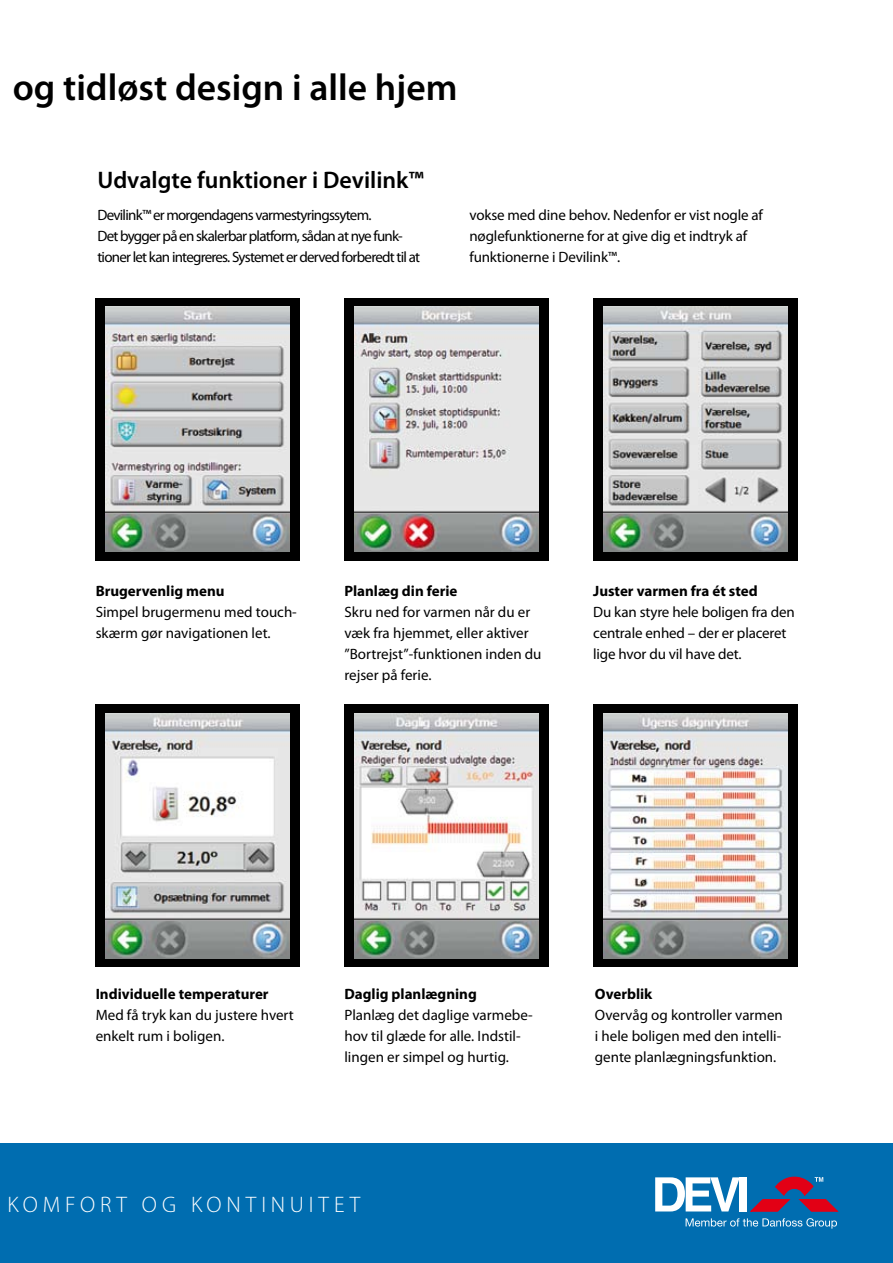
<style>
.page{position:relative;width:893px;height:1263px;background:#fff}
.page>*{position:absolute;margin:0;border:0;box-sizing:border-box;transform-origin:0 0}
.t1{font:600 37.5px "Myriad Pro";color:#000}
.t2{font:600 24px "Myriad Pro";color:#000}
.t3{font:300 22.5px "Myriad Pro";letter-spacing:.215em;color:#fff}
.t4{font:15px/21px "Myriad Pro";letter-spacing:-.01em;color:#000}
.t5{font:15px/21px "Myriad Pro";letter-spacing:-.05em;color:#000}
.t6{font:700 15px "Myriad Pro";color:#000}
</style>
<div class="page">
<div style="left:96px;top:298px;width:204px;height:263px;background:#000"></div>
<img style="left:106px;top:307px;width:184px;height:244px">
<div style="left:344px;top:298px;width:205px;height:263px;background:#000"></div>
<img style="left:355px;top:307px;width:183px;height:244px">
<div style="left:593px;top:298px;width:204px;height:263px;background:#000"></div>
<img style="left:603px;top:307px;width:184px;height:244px">
<div style="left:96px;top:704px;width:204px;height:263px;background:#000"></div>
<img style="left:106px;top:713px;width:184px;height:245px">
<div style="left:344px;top:704px;width:205px;height:263px;background:#000"></div>
<img style="left:355px;top:713px;width:183px;height:245px">
<div style="left:593px;top:704px;width:204px;height:263px;background:#000"></div>
<img style="left:603px;top:713px;width:184px;height:245px">
<div style="left:0;top:1144px;width:893px;height:119px;background:#006db0"></div>
<svg style="left:655px;top:1177px;width:84px;height:34px"></svg>
<div style="left:739px;top:1177px;width:7px;height:34px;background:#fff"></div>
<svg style="left:750px;top:1177px;width:89px;height:35px"></svg>
<svg style="left:686px;top:1218px;width:151px;height:11px"></svg>
<h1 class="t1" style="left:13px;top:64px;width:446px">og tidløst design i alle hjem</h1>
<h2 class="t2" style="left:97px;top:165px;width:328px">Udvalgte funktioner i Devilink™</h2>
<p class="t5" style="left:97px;top:204px;width:324px">Devilink™ er morgendagens varmestyringssytem.<br>Det bygger på en skalerbar platform, sådan at nye funk&shy;tioner let kan integreres. Systemet er derved forberedt til at</p>
<p class="t4" style="left:469px;top:205px;width:295px">vokse med dine behov. Nedenfor er vist nogle af nøglefunktionerne for at give dig et indtryk af funktionerne i Devilink™.</p>
<p class="t6" style="left:96px;top:581px;width:130px">Brugervenlig menu</p>
<p class="t4" style="left:96px;top:601px;width:202px">Simpel brugermenu med touch&shy;skærm gør navigationen let.</p>
<p class="t6" style="left:344px;top:581px;width:115px">Planlæg din ferie</p>
<p class="t4" style="left:344px;top:601px;width:199px">Skru ned for varmen når du er væk fra hjemmet, eller aktiver ”Bortrejst”-funktionen inden du rejser på ferie.</p>
<p class="t6" style="left:593px;top:581px;width:166px">Juster varmen fra ét sted</p>
<p class="t4" style="left:593px;top:601px;width:203px">Du kan styre hele boligen fra den centrale enhed – der er placeret lige hvor du vil have det.</p>
<p class="t6" style="left:96px;top:984px;width:174px">Individuelle temperaturer</p>
<p class="t4" style="left:96px;top:1004px;width:200px">Med få tryk kan du justere hvert enkelt rum i boligen.</p>
<p class="t6" style="left:344px;top:984px;width:134px">Daglig planlægning</p>
<p class="t4" style="left:344px;top:1004px;width:190px">Planlæg det daglige varmebe&shy;hov til glæde for alle. Indstil&shy;lingen er simpel og hurtig.</p>
<h3 class="t3" style="left:7px;top:1192px;width:354px">KOMF ORT OG KONTINUITET</h3>
<p class="t6" style="left:595px;top:984px;width:59px">Overblik</p>
<p class="t4" style="left:595px;top:1004px;width:190px;text-align:justify">Overvåg og kontroller varmen i hele boligen med den intelli&shy;gente planlægningsfunktion.</p>
</div>
